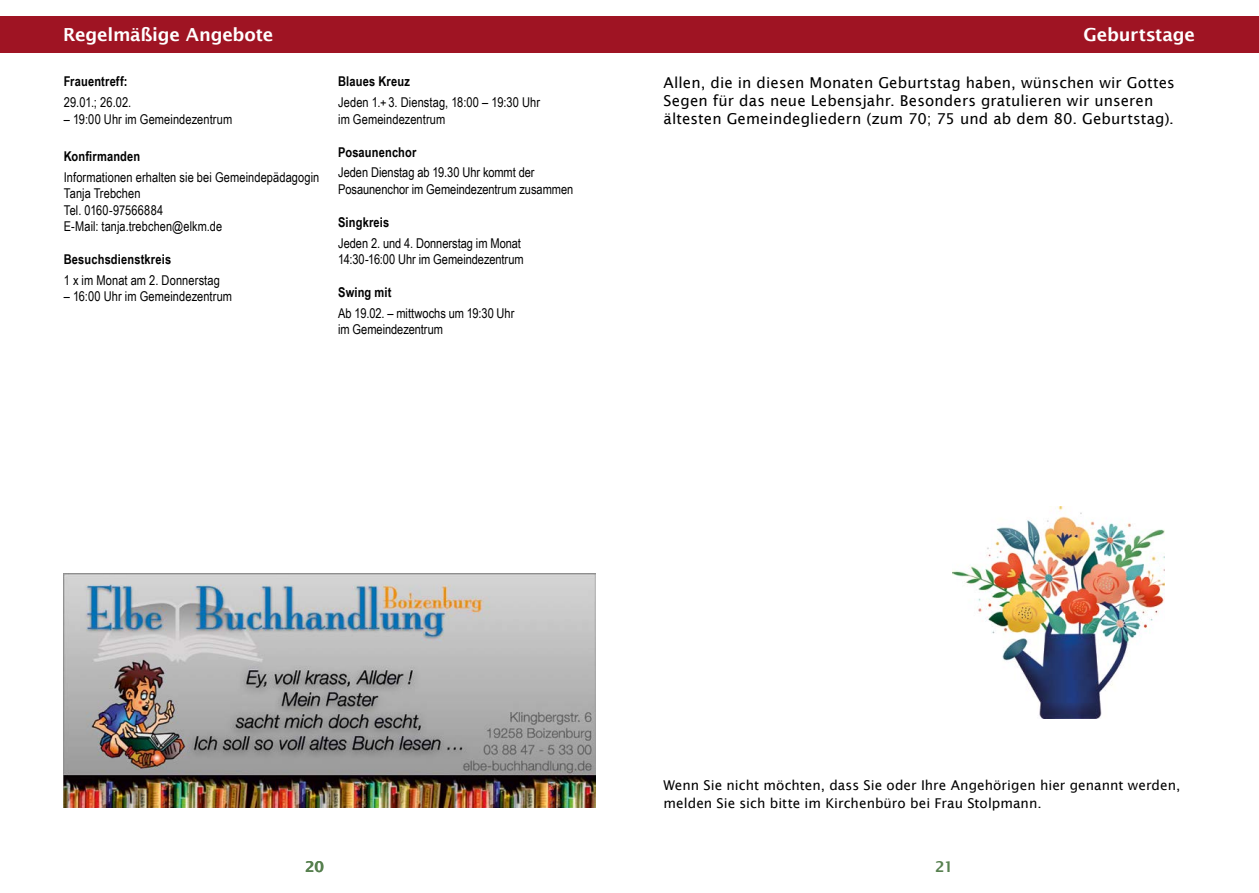
<style>
.page{position:relative;width:1259px;height:893px;background:#fff}
.page>*{position:absolute;margin:0;border:0;box-sizing:border-box;transform-origin:0 0}
.t1{font:600 18px "Lucida Sans";letter-spacing:-.015em;color:#fff}
.t2{font:15px/18px "Lucida Sans";letter-spacing:.01em;color:#000}
.t3{font:600 15px "Lucida Sans";color:#57804f}
.t4{font:13.5px/16.5px "Arial Narrow";letter-spacing:.005em;color:#000}
.t5{font:13.5px/18px "Lucida Sans";letter-spacing:.005em;color:#000}
.t6{font:700 13.5px "Arial Narrow";letter-spacing:.01em;color:#000}
</style>
<div class="page">
<div style="left:629px;top:16px;width:630px;height:36px;background:#9f1423"></div>
<div style="left:0;top:16px;width:642px;height:36px;background:#9f1423"></div>
<img style="left:64px;top:573px;width:531px;height:235px">
<img style="left:952px;top:507px;width:212px;height:211px">
<h1 class="t1" style="left:63px;top:24px;width:211px">Regelmäßige Angebote</h1>
<p class="t6" style="left:64px;top:71px;width:65px">Frauentreff:</p>
<p class="t4" style="left:64px;top:94px;width:69px">29.01.; 26.02.</p>
<p class="t4" style="left:64px;top:110px;width:170px">– 19:00 Uhr im Gemeindezentrum</p>
<p class="t6" style="left:64px;top:146px;width:78px">Konfirmanden</p>
<p class="t4" style="left:64px;top:168px;width:257px">Informationen erhalten sie bei Gemeindepädagogin<br>Tanja Trebchen<br>Tel. 0160-97566884<br>E-Mail: tanja.trebchen@elkm.de</p>
<p class="t6" style="left:64px;top:249px;width:109px">Besuchsdienstkreis</p>
<p class="t4" style="left:64px;top:271px;width:158px">1 x im Monat am 2. Donnerstag</p>
<p class="t4" style="left:64px;top:288px;width:170px">– 16:00 Uhr im Gemeindezentrum</p>
<p class="t6" style="left:338px;top:71px;width:73px">Blaues Kreuz</p>
<p class="t4" style="left:338px;top:94px;width:203px">Jeden 1.+ 3. Dienstag, 18:00 – 19:30 Uhr im Gemeindezentrum</p>
<p class="t6" style="left:338px;top:142px;width:80px">Posaunenchor</p>
<p class="t4" style="left:338px;top:164px;width:237px">Jeden Dienstag ab 19.30 Uhr kommt der<br>Posaunenchor im Gemeindezentrum zusammen</p>
<p class="t6" style="left:338px;top:212px;width:53px">Singkreis</p>
<p class="t4" style="left:338px;top:234px;width:187px">Jeden 2. und 4. Donnerstag im Monat<br>14:30-16:00 Uhr im Gemeindezentrum</p>
<p class="t6" style="left:338px;top:282px;width:55px">Swing mit</p>
<p class="t4" style="left:338px;top:304px;width:178px">Ab 19.02. – mittwochs um 19:30 Uhr im Gemeindezentrum</p>
<h1 class="t1" style="left:1083px;top:24px;width:113px">Geburtstage</h1>
<p class="t2" style="left:663px;top:74px;width:513px">Allen, die in diesen Monaten Geburtstag haben, wünschen wir Gottes<br>Segen für das neue Lebensjahr. Besonders gratulieren wir unseren ältesten Gemeindegliedern (zum 70; 75 und ab dem 80. Geburtstag).</p>
<p class="t5" style="left:663px;top:776px;width:518px">Wenn Sie nicht möchten, dass Sie oder Ihre Angehörigen hier genannt werden, melden Sie sich bitte im Kirchenbüro bei Frau Stolpmann.</p>
<p class="t3" style="left:305px;top:858px;width:20px">20</p>
<p class="t3" style="left:935px;top:858px;width:20px">21</p>
</div>
